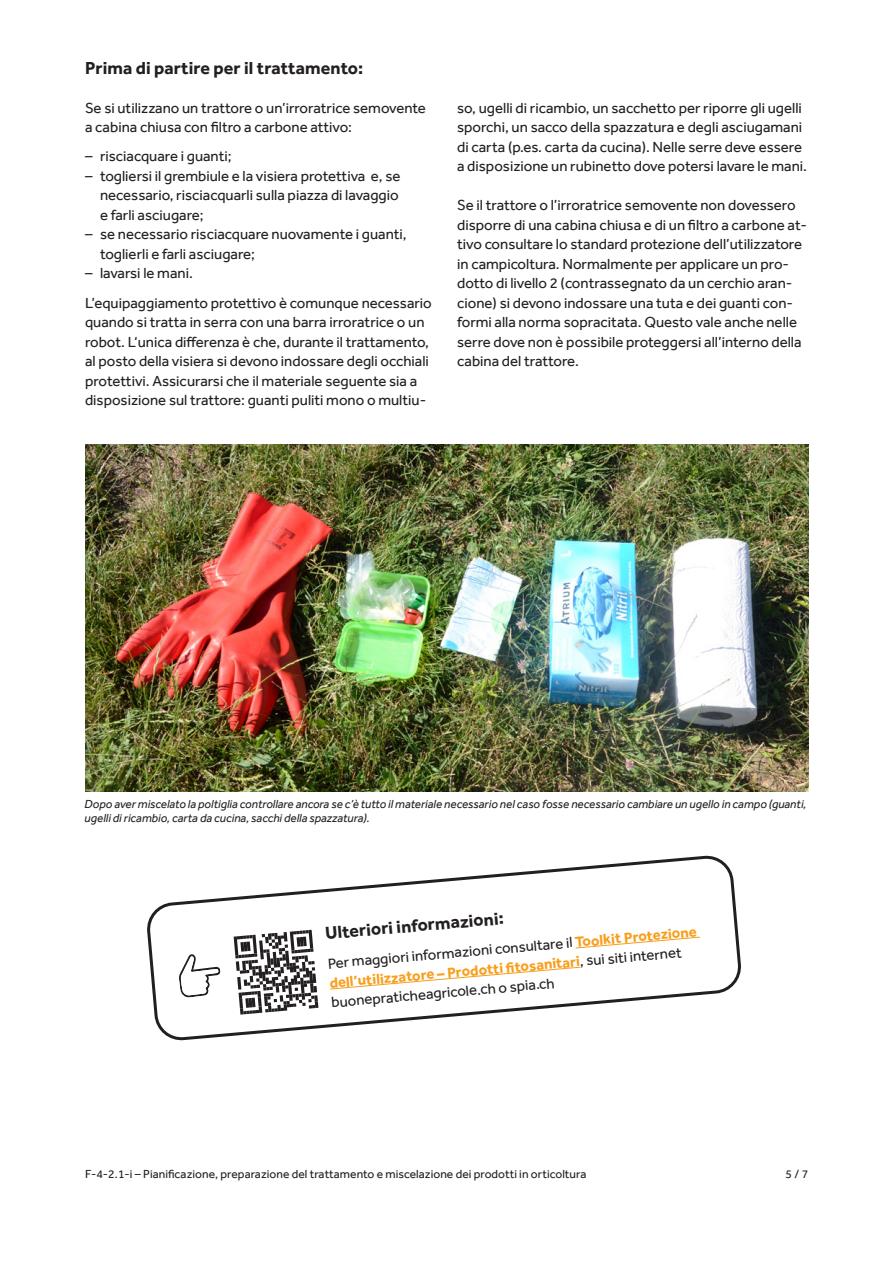
<style>
.page{position:relative;width:893px;height:1263px;background:#fff}
.page>*{position:absolute;margin:0;border:0;box-sizing:border-box;transform-origin:0 0}
.titel_lauftext{font:700 18px "Effra";letter-spacing:.005em;color:#231f20}
.lauftext{font:15px/19.5px "Effra";color:#231f20}
.legende{font:italic 12px/14.4px "Effra";color:#231f20}
.t1{font:12px "Effra";letter-spacing:.005em;color:#231f20}
.s1{font-weight:700;color:#f89e1c}
</style>
<div class="page">
<svg style="left:147px;top:856px;width:594px;height:184px"></svg>
<svg style="left:179px;top:954px;width:42px;height:44px"></svg>
<svg style="left:234px;top:930px;width:84px;height:84px"></svg>
<img style="left:85px;top:444px;width:723px;height:347px">
<p class="titel_lauftext" style="left:85px;top:57px;width:280px">Prima di partire per il trattamento:</p>
<p class="lauftext" style="left:85px;top:98px;width:342px">Se si utilizzano un trattore o un’irroratrice semovente a cabina chiusa con filtro a carbone attivo:</p>
<p class="lauftext" style="left:85px;top:146px;width:148px">– risciacquare i guanti;</p>
<p class="lauftext" style="left:100px;top:166px;width:302px;text-indent:-15px">– togliersi il grembiule e la visiera protettiva e, se necessario, risciacquarli sulla piazza di lavaggio e farli asciugare;</p>
<p class="lauftext" style="left:100px;top:224px;width:308px;text-indent:-15px">– se necessario risciacquare nuovamente i guanti, toglierli e farli asciugare;</p>
<p class="lauftext" style="left:85px;top:263px;width:109px">– lavarsi le mani.</p>
<p class="lauftext" style="left:85px;top:293px;width:348px">L’equipaggiamento protettivo è comunque necessario quando si tratta in serra con una barra irroratrice o un robot. L‘unica differenza è che, durante il trattamento, al posto della visiera si devono indossare degli occhiali protettivi. Assicurarsi che il materiale seguente sia a disposizione sul trattore: guanti puliti mono o multiu-</p>
<p class="lauftext" style="left:457px;top:98px;width:351px">so, ugelli di ricambio, un sacchetto per riporre gli ugelli sporchi, un sacco della spazzatura e degli asciugamani di carta (p.es. carta da cucina). Nelle serre deve essere a disposizione un rubinetto dove potersi lavare le mani.</p>
<p class="lauftext" style="left:457px;top:195px;width:351px">Se il trattore o l’irroratrice semovente non dovessero disporre di una cabina chiusa e di un filtro a carbone at&shy;tivo consultare lo standard protezione dell’utilizzatore in campicoltura. Normalmente per applicare un pro&shy;dotto di livello 2 (contrassegnato da un cerchio aran&shy;cione) si devono indossare una tuta e dei guanti con&shy;formi alla norma sopracitata. Questo vale anche nelle serre dove non è possibile proteggersi all’interno della cabina del trattore.</p>
<p class="legende" style="left:85px;top:796px;width:723px">Dopo aver miscelato la poltiglia controllare ancora se c’è tutto il materiale necessario nel caso fosse necessario cambiare un ugello in campo (guanti, ugelli di ricambio, carta da cucina, sacchi della spazzatura).</p>
<p class="titel_lauftext" style="left:324px;top:922px;width:180px;rotate:-5deg">Ulteriori informazioni:</p>
<p class="lauftext" style="left:327px;top:954px;width:372px;rotate:-5deg">Per maggiori informazioni consultare il <span class="s1">Toolkit Protezione dell’utilizzatore – Prodotti fi tosanitari</span>, sui siti internet buonepraticheagricole.ch o spia.ch</p>
<p class="t1" style="left:85px;top:1167px;width:503px">F-4-2.1-i – Pianificazione, preparazione del trattamento e miscelazione dei prodotti in orticoltura</p>
<p class="t1" style="left:785px;top:1167px;width:24px">5 / 7</p>
</div>
